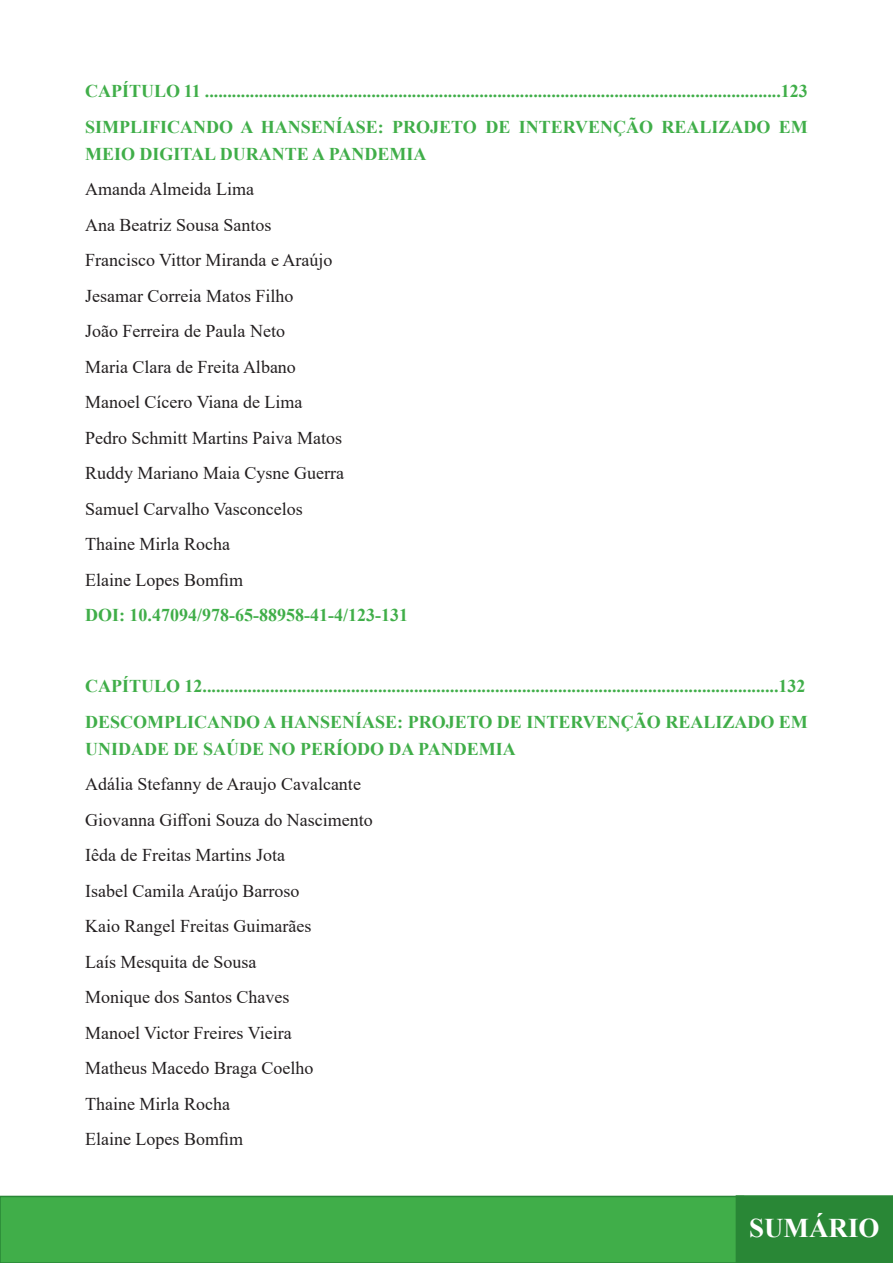
<style>
.page{position:relative;width:893px;height:1263px;background:#fff}
.page>*{position:absolute;margin:0;border:0;box-sizing:border-box;transform-origin:0 0}
.t1{font:700 27px "Times New Roman";color:#fff}
.t2{font:18px "Times New Roman";color:#231f20}
.Normal__Web{font:700 18px/27px "Times New Roman";color:#40ae49}
</style>
<div class="page">
<div style="left:0;top:1196px;width:744px;height:67px;background:#40ae49;border:2px solid #298736"></div>
<svg style="left:0;top:1195px;width:1px;height:68px"></svg>
<div style="left:736px;top:1196px;width:156px;height:66px;background:#298736"></div>
<div style="left:736px;top:1195px;width:157px;height:68px;border:2px solid #298736"></div>
<p class="Normal__Web" style="left:85px;top:77px;width:724px">CAPÍTULO 11 ................................................................................................................................123</p>
<p class="Normal__Web" style="left:85px;top:113px;width:724px">SIMPLIFICANDO A HANSENÍASE: PROJETO DE INTERVENÇÃO REALIZADO EM<br>MEIO DIGITAL DURANTE A PANDEMIA</p>
<p class="t2" style="left:85px;top:177px;width:170px">Amanda Almeida Lima</p>
<p class="t2" style="left:85px;top:212px;width:188px">Ana Beatriz Sousa Santos</p>
<p class="t2" style="left:85px;top:248px;width:249px">Francisco Vittor Miranda e Araújo</p>
<p class="t2" style="left:85px;top:283px;width:210px">Jesamar Correia Matos Filho</p>
<p class="t2" style="left:85px;top:319px;width:201px">João Ferreira de Paula Neto</p>
<p class="t2" style="left:85px;top:354px;width:212px">Maria Clara de Freita Albano</p>
<p class="t2" style="left:85px;top:390px;width:219px">Manoel Cícero Viana de Lima</p>
<p class="t2" style="left:85px;top:425px;width:259px">Pedro Schmitt Martins Paiva Matos</p>
<p class="t2" style="left:85px;top:461px;width:260px">Ruddy Mariano Maia Cysne Guerra</p>
<p class="t2" style="left:85px;top:496px;width:219px">Samuel Carvalho Vasconcelos</p>
<p class="t2" style="left:85px;top:532px;width:146px">Thaine Mirla Rocha</p>
<p class="t2" style="left:85px;top:567px;width:160px">Elaine Lopes Bomfim</p>
<p class="Normal__Web" style="left:85px;top:601px;width:324px">DOI: 10.47094/978-65-88958-41-4/123-131</p>
<p class="Normal__Web" style="left:85px;top:672px;width:722px">CAPÍTULO 12................................................................................................................................132</p>
<p class="Normal__Web" style="left:85px;top:708px;width:724px">DESCOMPLICANDO A HANSENÍASE: PROJETO DE INTERVENÇÃO REALIZADO EM<br>UNIDADE DE SAÚDE NO PERÍODO DA PANDEMIA</p>
<p class="t2" style="left:85px;top:772px;width:277px">Adália Stefanny de Araujo Cavalcante</p>
<p class="t2" style="left:85px;top:807px;width:289px">Giovanna Giffoni Souza do Nascimento</p>
<p class="t2" style="left:85px;top:843px;width:201px">Iêda de Freitas Martins Jota</p>
<p class="t2" style="left:85px;top:878px;width:216px">Isabel Camila Araújo Barroso</p>
<p class="t2" style="left:85px;top:914px;width:228px">Kaio Rangel Freitas Guimarães</p>
<p class="t2" style="left:85px;top:949px;width:173px">Laís Mesquita de Sousa</p>
<p class="t2" style="left:85px;top:985px;width:206px">Monique dos Santos Chaves</p>
<p class="t2" style="left:85px;top:1020px;width:208px">Manoel Victor Freires Vieira</p>
<p class="t2" style="left:85px;top:1056px;width:230px">Matheus Macedo Braga Coelho</p>
<p class="t2" style="left:85px;top:1091px;width:146px">Thaine Mirla Rocha</p>
<p class="t2" style="left:85px;top:1127px;width:160px">Elaine Lopes Bomfim</p>
<h1 class="t1" style="left:749px;top:1208px;width:132px">SUMÁRIO</h1>
</div>
